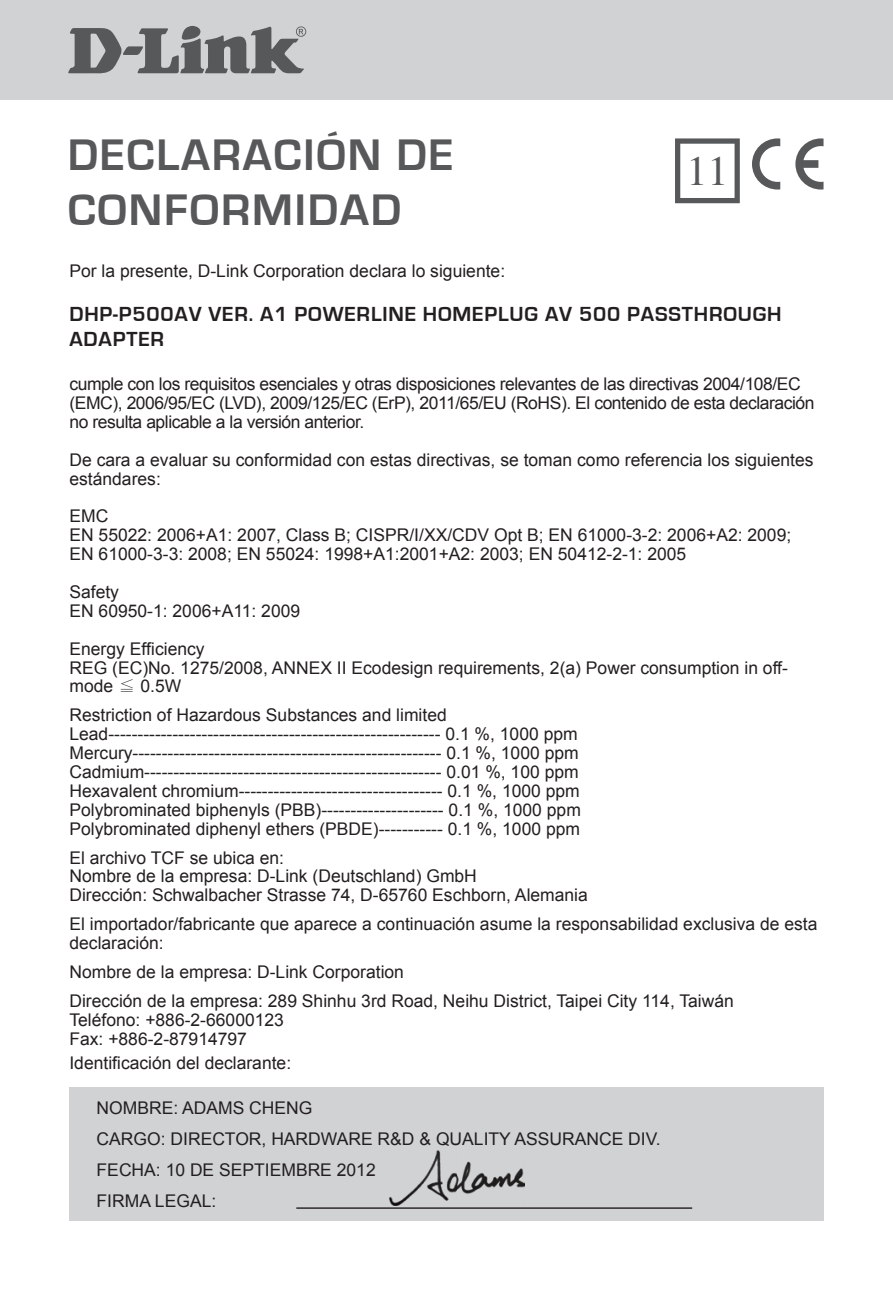
<style>
.page{position:relative;width:893px;height:1290px;background:#fff}
.page>*{position:absolute;margin:0;border:0;box-sizing:border-box;transform-origin:0 0}
.t1{font:700 45.5px/54.6px "Eurostile";letter-spacing:.04em;color:#57585a}
.t2{font:42px "Times";color:#57585a}
.t3{font:700 21px "Eurostile";letter-spacing:.04em;color:#231f20}
.t4{font:17.5px/18.9px "Arial";color:#231f20}
.t5{font:17.5px/18.9px "Arial";letter-spacing:-.025em;color:#231f20}
.s1{font-family:"P Ming Li U"}
</style>
<div class="page">
<div style="left:0;top:0;width:893px;height:99px;background:#d1d2d4"></div>
<svg style="left:68px;top:26px;width:238px;height:48px"></svg>
<div style="left:69px;top:1086px;width:754px;height:134px;background:#d1d2d4"></div>
<hr style="left:296px;top:1207px;width:396px;height:2px;background:#231f20">
<img style="left:390px;top:1151px;width:134px;height:55px">
<svg style="left:675px;top:138px;width:65px;height:65px"></svg>
<svg style="left:795px;top:138px;width:28px;height:52px"></svg>
<svg style="left:752px;top:138px;width:28px;height:52px"></svg>
<h1 class="t1" style="left:68px;top:129px;width:387px">DECLARACIÓN DE<br>CONFORMIDAD</h1>
<h2 class="t2" style="left:686px;top:148px;width:43px">11</h2>
<p class="t4" style="left:69px;top:261px;width:437px">Por la presente, D-Link Corporation declara lo siguiente:</p>
<p class="t3" style="left:69px;top:303px;width:288px">DHP-P500AV VER. A1 POWERLINE</p>
<p class="t3" style="left:423px;top:303px;width:31px">HOMEPL</p>
<p class="t3" style="left:510px;top:303px;width:187px">UG AV 500 PASSTHRO</p>
<p class="t3" style="left:738px;top:303px;width:43px">UGH</p>
<p class="t3" style="left:69px;top:328px;width:29px">ADAPTER</p>
<p class="t5" style="left:69px;top:375px;width:747px">cumple con los requisitos esenciales y otras disposiciones relevantes de las directivas 2004/108/EC (EMC), 2006/95/EC (LVD), 2009/125/EC (ErP), 2011/65/EU (RoHS). El contenido de esta declaración no resulta aplicable a la versión anterior.</p>
<p class="t4" style="left:69px;top:450px;width:746px">De cara a evaluar su conformidad con estas directivas, se toman como referencia los siguientes estándares:</p>
<p class="t4" style="left:69px;top:507px;width:723px">EMC<br>EN 55022: 2006+A1: 2007, Class B; CISPR/I/XX/CDV Opt B; EN 61000-3-2: 2006+A2: 2009;<br>EN 61000-3-3: 2008; EN 55024: 1998+A1:2001+A2: 2003; EN 50412-2-1: 2005</p>
<p class="t4" style="left:69px;top:582px;width:232px">Safety<br>EN 60950-1: 2006+A11: 2009</p>
<p class="t4" style="left:69px;top:639px;width:720px">Energy Efficiency<br>REG (EC)No. 1275/2008, ANNEX II Ecodesign requirements, 2(a) Power consumption in off&shy;mode <span class="s1">≦</span> 0.5W</p>
<p class="t4" style="left:69px;top:706px;width:512px">Restriction of Hazardous Substances and limited Lead--------------------------------------------------------- 0.1 %, 1000 ppm Mercury----------------------------------------------------- 0.1 %, 1000 ppm Cadmium--------------------------------------------------- 0.01 %, 100 ppm Hexavalent chromium----------------------------------- 0.1 %, 1000 ppm Polybrominated biphenyls (PBB</p>
<p class="t4" style="left:69px;top:800px;width:513px;text-align:right">)--------------------- 0.1 %, 1000 ppm<br>Polybrominated diphenyl ethers (PB DE)----------- 0.1 %, 1000 ppm</p>
<p class="t4" style="left:69px;top:848px;width:520px">El archivo TCF se ubica en:<br>Nombre de la empresa: D-Link (Deutschland) GmbH<br>Dirección: Schwalbacher Strasse 74, D-65760 Eschborn, Alemania</p>
<p class="t4" style="left:69px;top:915px;width:749px">El importador/fabricante que aparece a continuación asume la responsabilidad exclusiva de esta declaración:</p>
<p class="t4" style="left:69px;top:957px;width:666px;line-height:28.7px">Nombre de la empresa: D-Link Corporation<br>Dirección de la empresa: 289 Shinhu 3rd Road, Neihu District, Taipei City 114, Taiwán</p>
<p class="t4" style="left:69px;top:1010px;width:216px">Teléfono: +886-2-66000123<br>Fax: +886-2-87914797</p>
<p class="t4" style="left:69px;top:1053px;width:223px">Identificación del declarante:</p>
<p class="t4" style="left:97px;top:1092px;width:566px;line-height:30.8px">NOMBRE: ADAMS CHENG<br>CARGO: DIRECTOR, HARDWARE R&amp;D &amp; QUALITY ASSURANCE DIV.<br>FECHA: 10 de septiem</p>
<p class="t4" style="left:296px;top:1160px;width:81px">bre 2012</p>
<p class="t4" style="left:97px;top:1191px;width:121px">FIRMA LEGAL:</p>
</div>
